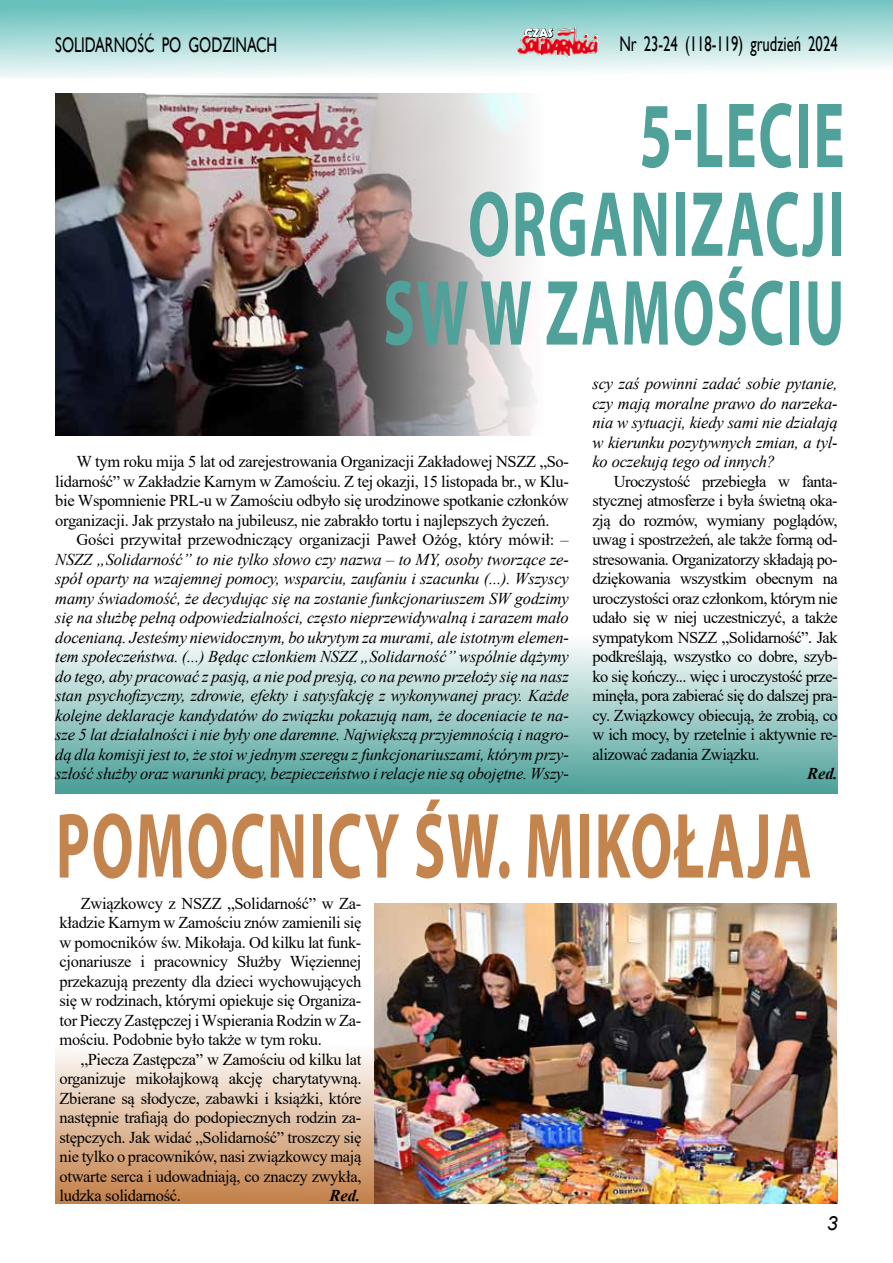
<style>
.page{position:relative;width:893px;height:1263px;background:#fff}
.page>*{position:absolute;margin:0;border:0;box-sizing:border-box;transform-origin:0 0}
.t1{font:700 93.6px/88.8px "Myriad Pro";letter-spacing:.03em;color:#4fa199;text-align:right;scale:.62 1}
.t2{font:700 93.6px "Myriad Pro";letter-spacing:.03em;color:#c4844e;scale:.62 1}
.t3{font:21.15px "Gill Sans";color:#000;scale:.69 1}
.t4{font:italic 19.5px "Arial";color:#000}
.t5{font:16.5px/19.5px "Times New Roman";letter-spacing:-.02em;color:#000;text-align:justify}
.t6{font:italic 16.5px/19.5px "Times New Roman";letter-spacing:-.01em;color:#000;text-align:justify}
.t7{font:italic 700 16.5px "Times New Roman";color:#000}
.t8{font:700 12.6px "Berlin Sans FB Demi";color:#fff}
.s1{font-style:normal}
</style>
<div class="page">
<div style="left:0;top:0;width:893px;height:78px;background:linear-gradient(to bottom,#66c0bc,#fafdfc)"></div>
<div style="left:55px;top:635px;width:783px;height:158px;background:linear-gradient(to bottom,#fdfefe,#4a9f97)"></div>
<div style="left:55px;top:1045px;width:783px;height:158px;background:linear-gradient(to bottom,#fdfcfb,#c38049)"></div>
<svg style="left:524px;top:26px;width:29px;height:2px"></svg>
<img style="left:515px;top:29px;width:85px;height:27px">
<img style="left:556px;top:27px;width:22px;height:1px">
<img style="left:517px;top:28px;width:81px;height:27px">
<img style="left:55px;top:94px;width:481px;height:341px">
<img style="left:374px;top:904px;width:463px;height:299px">
<p class="t8" style="left:524px;top:26px;width:30px">CZAS</p>
<p class="t3" style="left:55px;top:33px;width:323px">SOLIDARN OŚĆ PO GODZINACH</p>
<p class="t3" style="left:619px;top:32px;width:318px">NR 23-24 (118-119) GRUDZIEŃ 2024</p>
<h1 class="t1" style="left:383px;top:88px;width:746px">5-LECIE<br>ORGANIZACJI<br>SW W ZAMOŚCIU</h1>
<p class="t5" style="left:55px;top:451px;width:515px;text-indent:21px">W tym roku mija 5 lat od zarejestrowania Organizacji Zakładowej NSZZ „So&shy;lidarność” w Zakładzie Karnym w Zamościu. Z tej okazji, 15 listopada br., w Klu&shy;bie Wspomnienie PRL-u w Zamościu odbyło się urodzinowe spotkanie członków organizacji. Jak przystało na jubileusz, nie zabrakło tortu i najlepszych życzeń.</p>
<p class="t6" style="left:55px;top:529px;width:515px;text-indent:21px"><span class="s1">Gości przywitał przewodniczący organizacji Paweł Ożóg, który mówił:</span> – NSZZ „Solidarność” to nie tylko słowo czy nazwa – to MY, osoby tworzące ze&shy;spół oparty na wzajemnej pomocy, wsparciu, zaufaniu i szacunku (...). Wszyscy mamy świadomość, że decydując się na zostanie funkcjonariuszem SW godzimy się na służbę pełną odpowiedzialności, często nieprzewidywalną i zarazem mało docenianą. Jesteśmy niewidocznym, bo ukrytym za murami, ale istotnym elemen&shy;tem społeczeństwa. (...) Będąc członkiem NSZZ „Solidarność” wspólnie dążymy do tego, aby pracować z pasją, a nie pod presją, co na pewno przełoży się na nasz stan psychofizyczny, zdrowie, efekty i satysfakcję z wykonywanej pracy. Każde kolejne deklaracje kandydatów do związku pokazują nam, że doceniacie te na&shy;sze 5 lat działalności i nie były one daremne. Największą przyjemnością i nagro&shy;dą dla komisji jest to, że stoi w jednym szeregu z funkcjonariuszami, którym przy&shy;szłość służby oraz warunki pracy, bezpieczeństwo i relacje nie są obojętne. Wszy-</p>
<p class="t6" style="left:592px;top:374px;width:247px">scy zaś powinni zadać sobie pytanie, czy mają moralne prawo do narzeka&shy;nia w sytuacji, kiedy sami nie działają w kierunku pozytywnych zmian, a tyl&shy;ko oczekują tego od innych?</p>
<p class="t5" style="left:592px;top:471px;width:247px;text-indent:21px">Uroczystość przebiegła w fanta&shy;stycznej atmosferze i była świetną oka&shy;zją do rozmów, wymiany poglądów, uwag i spostrzeżeń, ale także formą od&shy;stresowania. Organizatorzy składają po&shy;dziękowania wszystkim obecnym na uroczystości oraz członkom, którym nie udało się w niej uczestniczyć, a także sympatykom NSZZ „Solidarność”. Jak podkreślają, wszystko co dobre, szyb&shy;ko się kończy... więc i uroczystość prze&shy;minęła, pora zabierać się do dalszej pra&shy;cy. Związkowcy obiecują, że zrobią, co w ich mocy, by rzetelnie i aktywnie re&shy;alizować zadania Związku.</p>
<p class="t7" style="left:807px;top:762px;width:32px">Red.</p>
<h1 class="t2" style="left:56px;top:785px;width:1220px">POMOCNICY ŚW. MIKOŁAJA</h1>
<p class="t5" style="left:60px;top:893px;width:303px;text-indent:21px">Związkowcy z NSZZ „Solidarność” w Za&shy;kładzie Karnym w Zamościu znów zamienili się w pomocników św. Mikołaja. Od kilku lat funk&shy;cjonariusze i pracownicy Służby Więziennej przekazują prezenty dla dzieci wychowujących się w rodzinach, którymi opiekuje się Organiza&shy;tor Pieczy Zastępczej i Wspierania Rodzin w Za&shy;mościu. Podobnie było także w tym roku.</p>
<p class="t5" style="left:60px;top:1049px;width:303px;text-indent:21px">„Piecza Zastępcza” w Zamościu od kilku lat organizuje mikołajkową akcję charytatywną.<br>Zbierane są słodycze, zabawki i książki, które następnie trafiają do podopiecznych rodzin za&shy;stępczych. Jak widać „Solidarność” troszczy się nie tylko o pracowników, nasi związkowcy mają otwarte serca i udowadniają, co znaczy zwykła, ludzka solidarność.</p>
<p class="t7" style="left:329px;top:1184px;width:32px">Red.</p>
<p class="t4" style="left:827px;top:1211px;width:12px">3</p>
</div>
